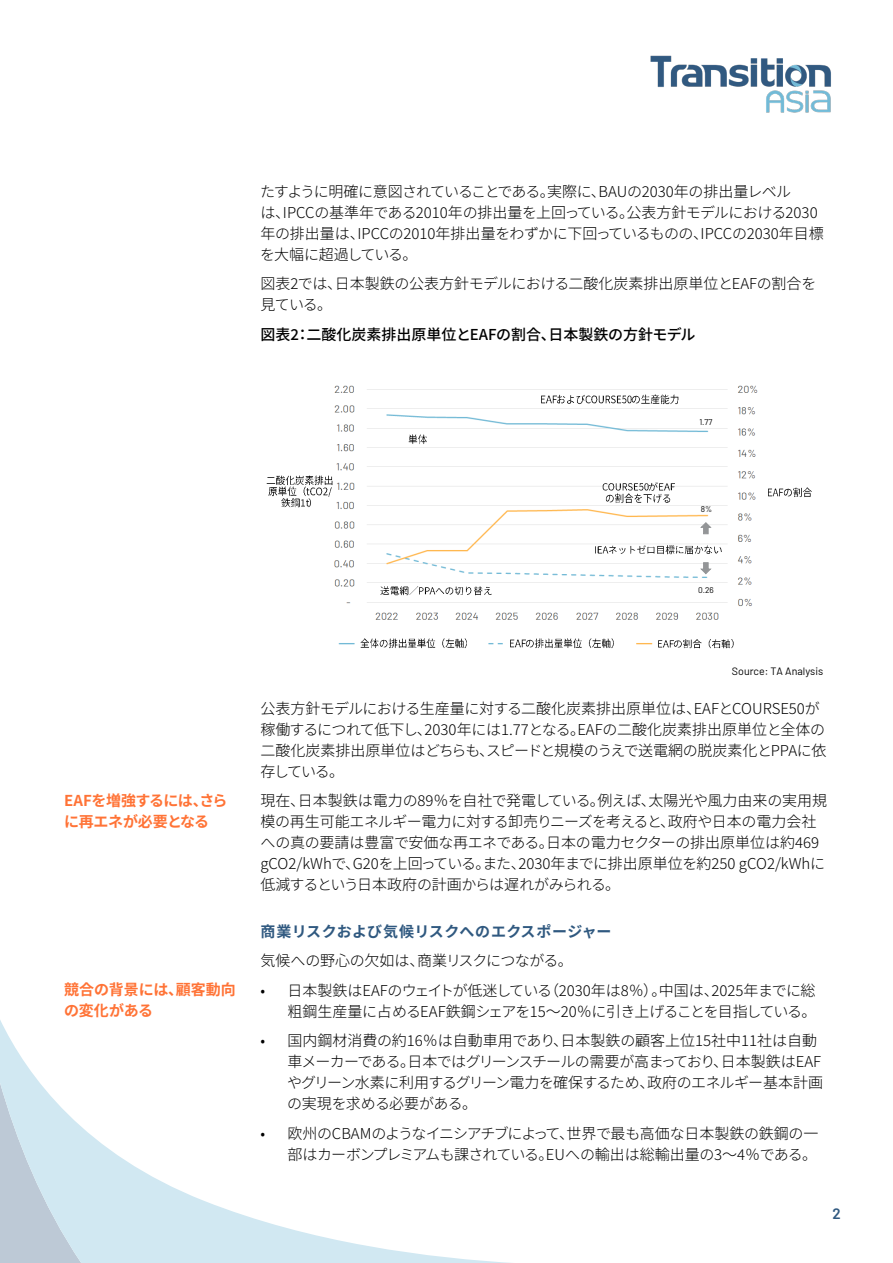
<style>
.page{position:relative;width:893px;height:1263px;background:#fff}
.page>*{position:absolute;margin:0;border:0;box-sizing:border-box;transform-origin:0 0}
.t1{font:300 15px/21px "Source Han Sans JP";letter-spacing:-.015em;color:#000}
.t2{font:700 15px/21px "Source Han Sans JP";letter-spacing:-.015em;color:#ff7336}
.t3{font:500 15px "Source Han Sans JP";color:#000}
.t4{font:700 15px "Source Han Sans JP";letter-spacing:.03em;color:#305980}
.t5{font:600 15px "Barlow";color:#305980}
.t6{font:10.65px "Barlow";color:#000}
.t7{font:8.25px "Barlow";color:#000}
</style>
<div class="page">
<svg style="left:0;top:1020px;width:511px;height:243px"></svg>
<img style="left:650px;top:55px;width:181px;height:58px">
<img style="left:334px;top:385px;width:424px;height:260px">
<img style="left:540px;top:391px;width:17px;height:14px">
<img style="left:557px;top:391px;width:28px;height:14px">
<img style="left:585px;top:391px;width:47px;height:14px">
<img style="left:632px;top:391px;width:56px;height:14px">
<img style="left:408px;top:432px;width:29px;height:13px">
<img style="left:267px;top:472px;width:75px;height:14px">
<img style="left:268px;top:484px;width:38px;height:13px">
<img style="left:306px;top:484px;width:30px;height:13px">
<img style="left:281px;top:495px;width:47px;height:13px">
<img style="left:300px;top:495px;width:13px;height:13px">
<img style="left:602px;top:479px;width:47px;height:14px">
<img style="left:649px;top:479px;width:9px;height:12px">
<img style="left:658px;top:479px;width:22px;height:12px">
<img style="left:605px;top:491px;width:76px;height:13px">
<img style="left:380px;top:583px;width:38px;height:14px">
<img style="left:418px;top:583px;width:17px;height:14px">
<img style="left:435px;top:583px;width:66px;height:14px">
<img style="left:594px;top:542px;width:14px;height:14px">
<img style="left:608px;top:542px;width:123px;height:14px">
<svg style="left:700px;top:522px;width:12px;height:12px"></svg>
<svg style="left:700px;top:562px;width:12px;height:12px"></svg>
<img style="left:768px;top:488px;width:15px;height:9px">
<img style="left:783px;top:487px;width:29px;height:11px">
<div style="left:356px;top:636px;width:124px;height:15px;background:#fff"></div>
<img style="left:360px;top:636px;width:123px;height:13px">
<div style="left:505px;top:635px;width:124px;height:16px;background:#fff"></div>
<img style="left:510px;top:639px;width:16px;height:9px">
<img style="left:526px;top:636px;width:104px;height:13px">
<div style="left:653px;top:636px;width:124px;height:16px;background:#fff"></div>
<img style="left:658px;top:640px;width:16px;height:8px">
<img style="left:674px;top:639px;width:60px;height:10px">
<p class="t1" style="left:260px;top:181px;width:565px">たすように明確に意図されていることである。実際に、BAUの2030年の排出量レベル<br>は、IPCCの基準年である2010年の排出量を上回っている。公表方針モデルにおける2030年の排出量は、IPCCの2010年排出量をわずかに下回っているものの、IPCCの2030年目標を大幅に超過している。</p>
<p class="t1" style="left:260px;top:273px;width:557px">図表2では、日本製鉄の公表方針モデルにおける二酸化炭素排出原単位とEAFの割合を見ている。</p>
<p class="t3" style="left:260px;top:326px;width:437px">図表2：二酸化炭素排出原単位とEAFの割合、日本製鉄の方針モデル</p>
<p class="t7" style="left:699px;top:416px;width:15px">1.77</p>
<p class="t7" style="left:701px;top:503px;width:13px">8%</p>
<p class="t7" style="left:698px;top:584px;width:17px">0.26</p>
<p class="t2" style="left:64px;top:790px;width:165px">EAFを増強するには、さらに再エネが必要となる</p>
<p class="t2" style="left:64px;top:979px;width:173px">競合の背景には、顧客動向の変化がある</p>
<p class="t6" style="left:732px;top:664px;width:93px">Source: TA Analysis</p>
<p class="t1" style="left:260px;top:698px;width:568px">公表方針モデルにおける生産量に対する二酸化炭素排出原単位は、EAFとCOURSE50が稼働するにつれて低下し、2030年には1.77となる。EAFの二酸化炭素排出原単位と全体の二酸化炭素排出原単位はどちらも、スピードと規模のうえで送電網の脱炭素化とPPAに依存している。</p>
<p class="t1" style="left:260px;top:791px;width:568px">現在、日本製鉄は電力の89％を自社で発電している。例えば、太陽光や風力由来の実用規模の再生可能エネルギー電力に対する卸売りニーズを考えると、政府や日本の電力会社への真の要請は豊富で安価な再エネである。日本の電力セクターの排出原単位は約469 gCO2/kWhで、G20を上回っている。また、2030年までに排出原単位を約250 gCO2/kWhに低減するという日本政府の計画からは遅れがみられる。</p>
<p class="t4" style="left:260px;top:923px;width:353px">商業リスクおよび気候リスクへのエクスポージャー</p>
<p class="t1" style="left:260px;top:951px;width:314px">気候への野心の欠如は、商業リスクにつながる。</p>
<p class="t1" style="left:260px;top:980px;width:558px;text-align:right">• 日本製鉄はEAFのウェイトが低迷している（2030年は8％）。中国は、2025年までに総粗鋼生産量に占めるEAF鉄鋼シェアを15～20％に引き上げることを目指している。</p>
<p class="t1" style="left:287px;top:1031px;width:538px;text-indent:-27px">• 国内鋼材消費の約16％は自動車用であり、日本製鉄の顧客上位15社中11社は自動車メーカーである。日本ではグリーンスチールの需要が高まっており、日本製鉄はEAFやグリーン水素に利用するグリーン電力を確保するため、政府のエネルギー基本計画の実現を求める必要がある。</p>
<p class="t1" style="left:260px;top:1123px;width:559px;text-align:right">• 欧州のCBAMのようなイニシアチブによって、世界で最も高価な日本製鉄の鉄鋼の一部はカーボンプレミアムも課されている。EUへの輸出は総輸出量の3～4％である。</p>
<p class="t5" style="left:833px;top:1202px;width:10px">2</p>
</div>
